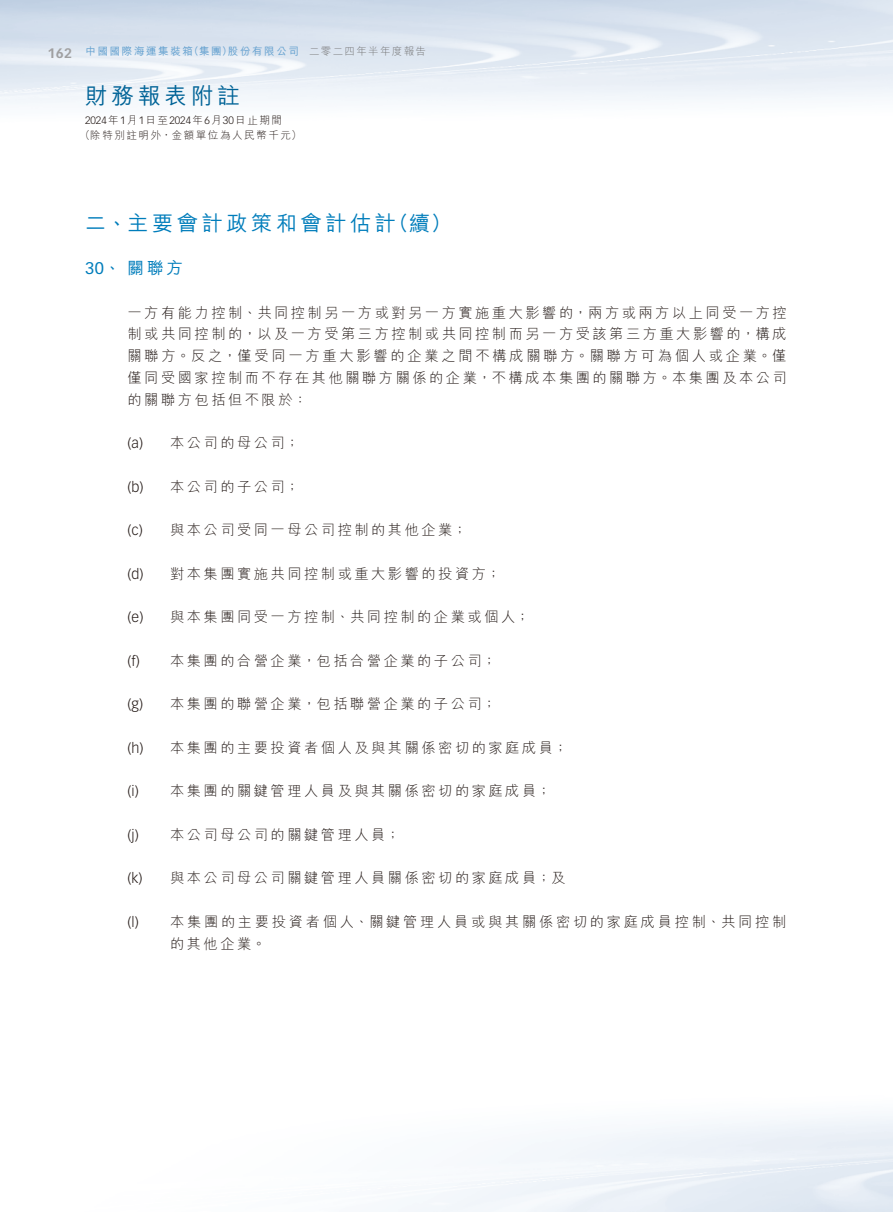
<style>
.page{position:relative;width:893px;height:1212px;background:#fff}
.page>*{position:absolute;margin:0;border:0;box-sizing:border-box;transform-origin:0 0}
.t1{font:500 22.5px "M Hei HK";letter-spacing:.18em;color:#006397}
.t2{font:500 21px "M Hei HK";letter-spacing:.18em;color:#007dbb}
.t3{font:500 16.5px "M Hei HK";color:#007dbb}
.t4{font:300 14.25px/21.8px "M Hei HK";letter-spacing:.175em;color:#231916;text-align:justify}
.t5{font:500 10.5px "M Hei HK";letter-spacing:.155em;color:#5f9ece}
.t6{font:300 10.5px "Vectora LT Pro";color:#231916}
.t7{font:300 10.5px "M Hei HK";letter-spacing:.15em;color:#231916}
.s1{font-family:"Vectora LT Pro";font-weight:700;font-size:13.5px;color:#a0a0a1}
.s2{font-weight:300;color:#727272}
.s3{font-family:"M Hei HK"}
.s4{font-family:"Vectora LT Pro";font-weight:400}
.s5{font-family:"Vectora LT Pro"}
</style>
<div class="page">
<p class="t5" style="left:47px;top:44px;width:380px"><span class="s1">162</span> 中國國際海運集裝箱（集團）股份有限公司 <span class="s2">二零二四年半年度報告</span></p>
<h1 class="t1" style="left:85px;top:80px;width:157px">財務報表附註</h1>
<p class="t6" style="left:85px;top:114px;width:198px">2024<span class="s3">年</span>1<span class="s3">月</span>1<span class="s3">日至</span>2024<span class="s3">年</span>6<span class="s3">月</span>30<span class="s3">日止期間</span></p>
<p class="t7" style="left:80px;top:128px;width:223px">（除特別註明外，金額單位為人民幣千元）</p>
<h2 class="t2" style="left:85px;top:208px;width:368px">二、主要會計政策和會計估計（續）</h2>
<p class="t3" style="left:85px;top:256px;width:99px"><span class="s4">30</span>、關聯方</p>
<p class="t4" style="left:128px;top:301px;width:661px">一方有能力控制、共同控制另一方或對另一方實施重大影響的，兩方或兩方以上同受一方控制或共同控制的，以及一方受第三方控制或共同控制而另一方受該第三方重大影響的，構成關聯方。反之，僅受同一方重大影響的企業之間不構成關聯方。關聯方可為個人或企業。僅僅同受國家控制而不存在其他關聯方關係的企業，不構成本集團的關聯方。本集團及本公司的關聯方包括但不限於：</p>
<p class="t4" style="left:128px;top:432px;width:173px"><span class="s5">(a)</span> 本公司的母公司；</p>
<p class="t4" style="left:128px;top:475px;width:173px"><span class="s5">(b)</span> 本公司的子公司；</p>
<p class="t4" style="left:128px;top:519px;width:341px"><span class="s5">(c)</span> 與本公司受同一母公司控制的其他企業；</p>
<p class="t4" style="left:128px;top:562px;width:375px"><span class="s5">(d)</span> 對本集團實施共同控制或重大影響的投資方；</p>
<p class="t4" style="left:128px;top:606px;width:404px"><span class="s5">(e)</span> 與本集團同受一方控制、共同控制的企業或個人；</p>
<p class="t4" style="left:128px;top:649px;width:370px"><span class="s5">(f)</span> 本集團的合營企業，包括合營企業的子公司；</p>
<p class="t4" style="left:128px;top:693px;width:370px"><span class="s5">(g)</span> 本集團的聯營企業，包括聯營企業的子公司；</p>
<p class="t4" style="left:128px;top:736px;width:442px"><span class="s5">(h)</span> 本集團的主要投資者個人及與其關係密切的家庭成員；</p>
<p class="t4" style="left:128px;top:780px;width:425px"><span class="s5">(i)</span> 本集團的關鍵管理人員及與其關係密切的家庭成員；</p>
<p class="t4" style="left:128px;top:823px;width:274px"><span class="s5">(j)</span> 本公司母公司的關鍵管理人員；</p>
<p class="t4" style="left:128px;top:867px;width:439px"><span class="s5">(k)</span> 與本公司母公司關鍵管理人員關係密切的家庭成員；及</p>
<p class="t4" style="left:170px;top:910px;width:618px;text-indent:-43px"><span class="s5">(l)</span> 本集團的主要投資者個人、關鍵管理人員或與其關係密切的家庭成員控制、共同控制的其他企業。</p>
</div>
